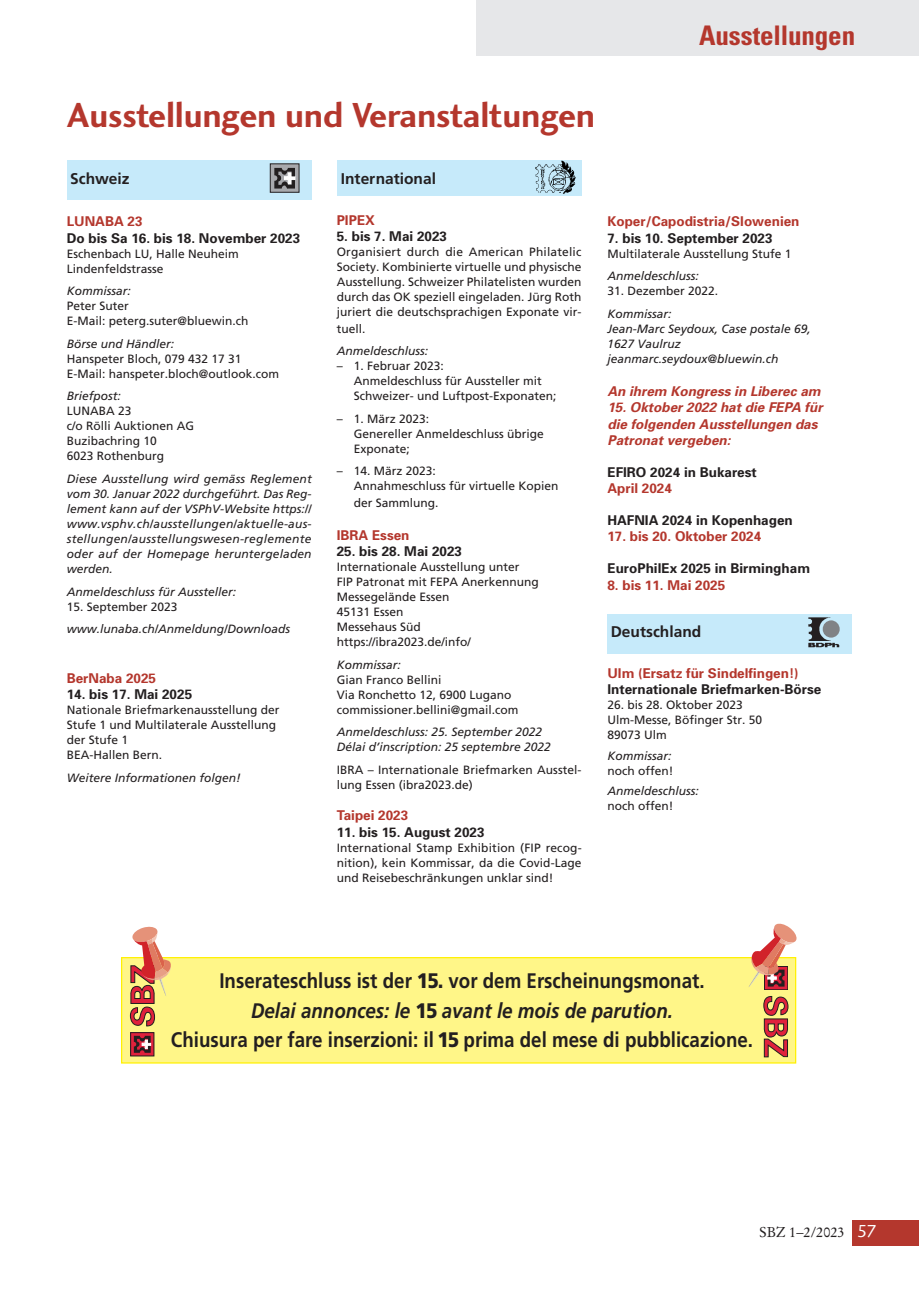
<style>
.page{position:relative;width:919px;height:1289px;background:#fff}
.page>*{position:absolute;margin:0;border:0;box-sizing:border-box;transform-origin:0 0}
.t1{font:36px "Charlotte Sans Bold Plain";letter-spacing:-.005em;color:#b4372d}
.t2{font:700 condensed 27px "Univers";letter-spacing:-.005em;color:#b4372d}
.t3{font:700 21px/29.7px "Frutiger";color:#231f20;text-align:center;scale:.89 1}
.t4{font:700 15.45px "Frutiger";color:#231f20}
.t5{font:14.25px "Stempel Garamond";color:#231f20}
.t6{font:700 13.5px "Univers";color:#231f20}
.t7{font:700 13.5px "Univers";color:#b4372d}
.t8{font:italic 700 13.5px/16.5px "Univers";color:#b4372d}
.t9{font:12px/15px "Frutiger";color:#231f20}
.t10{font:italic 12px/15px "Frutiger";color:#231f20}
.s1{font-weight:900}
.s2{font-style:italic}
.s3{font-family:"Charlotte Sans Book Plain";font-size:18px;color:#fff}
</style>
<div class="page">
<div style="left:852px;top:1219px;width:66px;height:26px;background:#b4372d"></div>
<div style="left:67px;top:160px;width:244px;height:40px;background:#c6eafa"></div>
<div style="left:270px;top:163px;width:29px;height:30px;background:#a8a9ad;border:1px solid #231f20"></div>
<svg style="left:274px;top:168px;width:21px;height:21px"></svg>
<div style="left:607px;top:613px;width:245px;height:40px;background:#c6eafa"></div>
<img style="left:808px;top:617px;width:31px;height:30px">
<div style="left:822px;top:620px;width:17px;height:17px;background:#808285;border-radius:50%"></div>
<div style="left:337px;top:160px;width:245px;height:36px;background:#c6eafa"></div>
<img style="left:535px;top:160px;width:41px;height:34px">
<div style="left:121px;top:957px;width:675px;height:106px;background:#fff688;border:1px solid #fff101"></div>
<svg style="left:132px;top:1034px;width:20px;height:20px"></svg>
<div style="left:130px;top:1032px;width:24px;height:24px;border:1px solid #231f20"></div>
<svg style="left:134px;top:1035px;width:17px;height:17px"></svg>
<svg style="left:763px;top:996px;width:26px;height:61px"></svg>
<svg style="left:748px;top:923px;width:48px;height:64px"></svg>
<svg style="left:129px;top:926px;width:43px;height:100px"></svg>
<div style="left:476px;top:0;width:442px;height:55px;background:#e6e7e9"></div>
<h2 class="t2" style="left:699px;top:18px;width:157px">Ausstellungen</h2>
<h1 class="t1" style="left:67px;top:93px;width:530px">Ausstellungen und Veranstaltungen</h1>
<p class="t4" style="left:70px;top:169px;width:61px">Schweiz</p>
<p class="t7" style="left:67px;top:213px;width:77px">LUNABA 23</p>
<p class="t6" style="left:67px;top:229px;width:235px">Do bis Sa 16. bis 18. November 2023</p>
<p class="t9" style="left:67px;top:246px;width:174px">Eschenbach LU, Halle Neuheim<br>Lindenfeldstrasse</p>
<p class="t10" style="left:67px;top:283px;width:66px">Kommissar:</p>
<p class="t9" style="left:67px;top:298px;width:183px">Peter Suter<br>E-Mail: peterg.suter@bluewin.ch</p>
<p class="t10" style="left:67px;top:336px;width:109px">Börse und Händler:</p>
<p class="t9" style="left:67px;top:351px;width:214px">Hanspeter Bloch, 079 432 17 31<br>E-Mail: hanspeter.bloch@outlook.com</p>
<p class="t10" style="left:67px;top:388px;width:56px">Briefpost:</p>
<p class="t9" style="left:67px;top:403px;width:129px">LUNABA 23<br>c/o Rölli Auktionen AG<br>Buzibachring 10<br>6023 Rothenburg</p>
<p class="t10" style="left:67px;top:471px;width:246px;text-align:justify">Diese Ausstellung wird gemäss Reglement vom 30. Januar 2022 durchgeführt. Das Reg&shy;lement kann auf der VSPhV-Website https:// www.vsphv.ch/ausstellungen/aktuelle-aus&shy;stellungen/ausstellungswesen-reglemente oder auf der Homepage heruntergeladen werden.</p>
<p class="t10" style="left:67px;top:583px;width:171px">Anmeldeschluss für Aussteller:</p>
<p class="t9" style="left:67px;top:598px;width:112px">15. September 2023</p>
<p class="t10" style="left:67px;top:621px;width:225px">www.lunaba.ch/Anmeldung/Downloads</p>
<p class="t7" style="left:67px;top:669px;width:91px">BerNaba 2025</p>
<p class="t6" style="left:67px;top:685px;width:127px">14. bis 17. Mai 2025</p>
<p class="t9" style="left:67px;top:702px;width:214px">Nationale Briefmarkenausstellung der<br>Stufe 1 und Multilaterale Ausstellung der Stufe 1<br>BEA-Hallen Bern.</p>
<p class="t10" style="left:67px;top:769px;width:176px">Weitere Informationen folgen!</p>
<p class="t4" style="left:341px;top:169px;width:97px">International</p>
<p class="t7" style="left:337px;top:211px;width:40px">PIPEX</p>
<p class="t6" style="left:337px;top:227px;width:112px">5. bis 7. Mai 2023</p>
<p class="t9" style="left:337px;top:244px;width:246px;text-align:justify">Organisiert durch die American Philatelic Society. Kombinierte virtuelle und physische Ausstellung. Schweizer Philatelisten wurden durch das OK speziell eingeladen. Jürg Roth juriert die deutschsprachigen Exponate vir-</p>
<p class="t9" style="left:337px;top:321px;width:30px">tuell.</p>
<p class="t10" style="left:337px;top:343px;width:93px">Anmeldeschluss:</p>
<p class="t9" style="left:354px;top:358px;width:204px;text-indent:-17px">– 1. Februar 2023:<br>Anmeldeschluss für Aussteller mit<br>Schweizer- und Luftpost-Exponaten;</p>
<p class="t9" style="left:354px;top:411px;width:192px;text-indent:-17px">– 1. März 2023:<br>Genereller Anmeldeschluss übrige<br>Exponate;</p>
<p class="t9" style="left:354px;top:463px;width:206px;text-indent:-17px">– 14. März 2023:<br>Annahmeschluss für virtuelle Kopien</p>
<p class="t9" style="left:354px;top:495px;width:86px">der Sammlung.</p>
<p class="t7" style="left:337px;top:526px;width:74px">IBRA Essen</p>
<p class="t6" style="left:337px;top:542px;width:127px">25. bis 28. Mai 2023</p>
<p class="t9" style="left:337px;top:559px;width:204px">Internationale Ausstellung unter<br>FIP Patronat mit FEPA Anerkennung<br>Messegelände Essen<br>45131 Essen<br>Messehaus Süd https://ibra2023.de/info/</p>
<p class="t10" style="left:337px;top:657px;width:66px">Kommissar:</p>
<p class="t9" style="left:337px;top:672px;width:183px">Gian Franco Bellini<br>Via Ronchetto 12, 6900 Lugano commissioner.bellini@gmail.com</p>
<p class="t10" style="left:337px;top:724px;width:216px">Anmeldeschluss: 25. September 2022<br>Délai d’inscription: 25 septembre 2022</p>
<p class="t9" style="left:337px;top:762px;width:246px">IBRA – Internationale Briefmarken Ausstel&shy;lung Essen (ibra2023.de)</p>
<p class="t7" style="left:337px;top:806px;width:73px">Taipei 2023</p>
<p class="t6" style="left:337px;top:823px;width:149px">11. bis 15. August 2023</p>
<p class="t9" style="left:337px;top:840px;width:246px;text-align:justify">International Stamp Exhibition (FIP recog&shy;nition), kein Kommissar, da die Covid-Lage und Reisebeschränkungen unklar sind!</p>
<p class="t7" style="left:607px;top:213px;width:194px">Koper/Capodistria/Slowenien</p>
<p class="t6" style="left:607px;top:229px;width:167px">7. bis 10. September 2023</p>
<p class="t9" style="left:607px;top:246px;width:186px">Multilaterale Ausstellung Stufe 1</p>
<p class="t10" style="left:607px;top:268px;width:93px">Anmeldeschluss:</p>
<p class="t9" style="left:607px;top:283px;width:112px">31. Dezember 2022.</p>
<p class="t10" style="left:607px;top:306px;width:205px">Kommissar:<br>Jean-Marc Seydoux, Case postale 69,<br>1627 Vaulruz jeanmarc.seydoux@bluewin.ch</p>
<p class="t8" style="left:607px;top:382px;width:215px">An ihrem Kongress in Liberec am</p>
<p class="t8" style="left:607px;top:399px;width:217px">15. Oktober 2022 hat die FEPA für die folgenden Ausstellungen das<br>Patronat vergeben:</p>
<p class="t6" style="left:607px;top:463px;width:151px">EFIRO 2024 in Bukarest</p>
<p class="t7" style="left:607px;top:480px;width:66px">April 2024</p>
<p class="t6" style="left:607px;top:511px;width:187px">HAFNIA 2024 in Kopenhagen</p>
<p class="t7" style="left:607px;top:528px;width:155px">17. bis 20. Oktober 2024</p>
<p class="t6" style="left:607px;top:559px;width:204px">EuroPhilEx 2025 in Birmingham</p>
<p class="t7" style="left:607px;top:576px;width:119px">8. bis 11. Mai 2025</p>
<p class="t4" style="left:610px;top:623px;width:92px">Deutschland</p>
<p class="t7" style="left:607px;top:664px;width:193px">Ulm (Ersatz für Sindelfingen!)</p>
<p class="t6" style="left:607px;top:680px;width:215px">Internationale Briefmarken-Börse</p>
<p class="t9" style="left:607px;top:697px;width:156px">26. bis 28. Oktober 2023<br>Ulm-Messe, Böfinger Str. 50<br>89073 Ulm</p>
<p class="t10" style="left:607px;top:748px;width:66px">Kommissar:</p>
<p class="t9" style="left:607px;top:763px;width:67px">noch offen!</p>
<p class="t10" style="left:607px;top:783px;width:93px">Anmeldeschluss:</p>
<p class="t9" style="left:607px;top:798px;width:67px">noch offen!</p>
<h3 class="t3" style="left:171px;top:965px;width:655px">Inserateschluss ist der <span class="s1">15.</span> vor dem Erscheinungsmonat.<br><span class="s2">Delai annonces: le</span> <span class="s1">15</span> <span class="s2">avant le mois de parution.<br></span>Chiusura per fare inserzioni: il <span class="s1">15</span> prima del mese di pubblicazione.</h3>
<p class="t5" style="left:759px;top:1223px;width:119px">SBZ 1–2/2023 <span class="s3">57</span></p>
</div>
